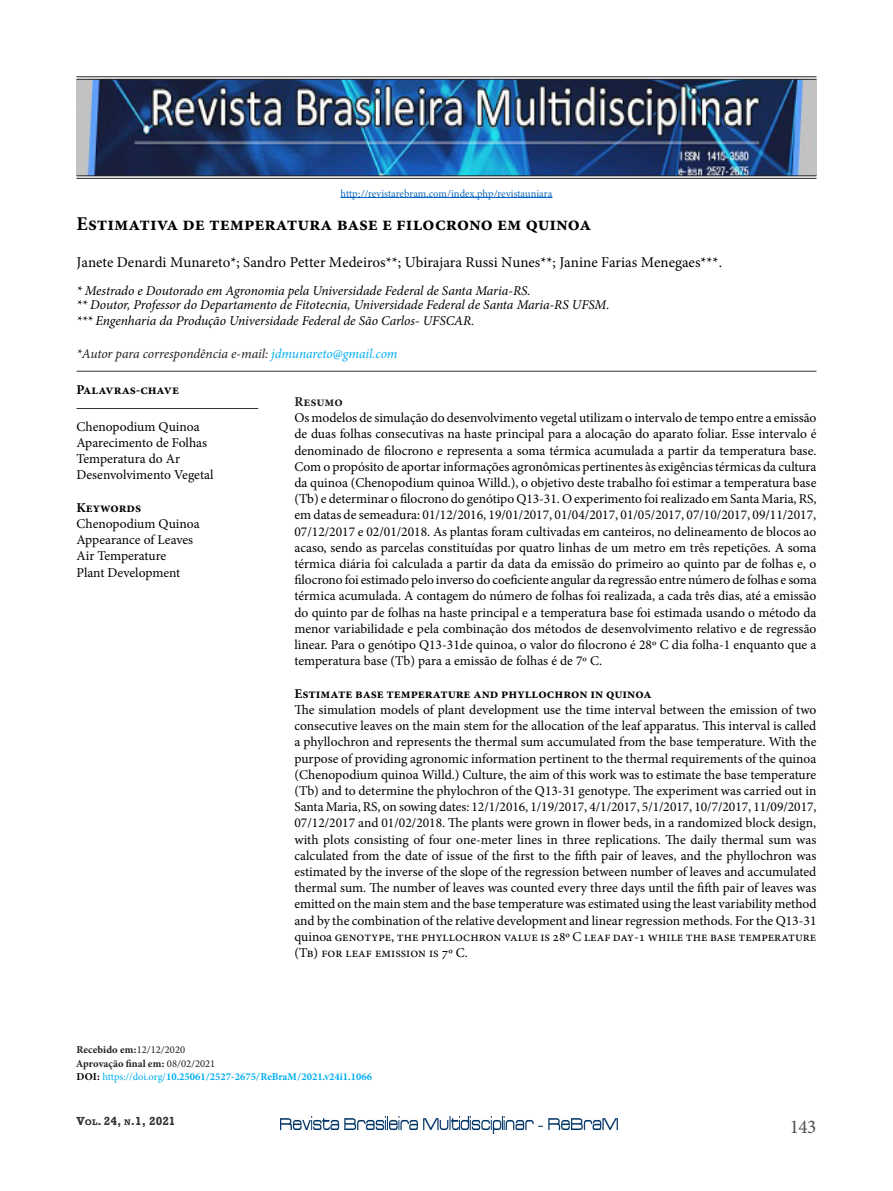
<style>
.page{position:relative;width:893px;height:1191px;background:#fff}
.page>*{position:absolute;margin:0;border:0;box-sizing:border-box;transform-origin:0 0}
.t1{font:700 19.5px "Minion Pro";color:#000}
.t2{font:19.5px "Minion Pro";color:#4f4f50}
.t3{font:15px "Minion Pro";color:#000}
.t4{font:13.5px/16.2px "Minion Pro";color:#000}
.t5{font:italic 13.5px/14.7px "Minion Pro";letter-spacing:-.005em;color:#000}
.t6{font:700 13.5px "Minion Pro";color:#000}
.t7{font:italic 13.5px "Minion Pro";letter-spacing:-.01em;color:#231f20}
.t8{font:700 13.5px "Minion Pro";letter-spacing:-.005em;color:#231f20}
.t9{font:700 12px "Rockwell";color:#333}
.t10{font:700 10.5px/13.5px "Minion 3";color:#00aeef}
.t11{font:10.5px "Minion 3";letter-spacing:-.005em;color:#0563c1}
.s1{color:#00aeef}
.s2{color:#231f20}
.s3{font-weight:400;color:#231f20}
.s4{color:#000}
.s5{font-family:"Minion Pro";font-weight:400}
.s6{font-size:8.4px}
</style>
<div class="page">
<img style="left:280px;top:1116px;width:338px;height:17px">
<hr style="left:341px;top:197px;width:211px;height:1px;background:#0563c1">
<hr style="left:76px;top:371px;width:740px;height:1px;background:#333">
<hr style="left:76px;top:408px;width:182px;height:1px;background:#333">
<img style="left:77px;top:80px;width:739px;height:96px">
<hr style="left:76px;top:76px;width:740px;height:1px;background:#231f20">
<hr style="left:76px;top:79px;width:740px;height:1px;background:#231f20">
<hr style="left:76px;top:176px;width:740px;height:1px;background:#231f20">
<hr style="left:76px;top:178px;width:740px;height:1px;background:#231f20">
<p class="t11" style="left:341px;top:186px;width:213px">http://revistarebram.com/index.php/revistauniara</p>
<h1 class="t1" style="left:76px;top:210px;width:516px">Estimativa de temperatura base e filocrono em quinoa</h1>
<p class="t3" style="left:76px;top:253px;width:647px">Janete Denardi Munareto*; Sandro Petter Medeiros**; Ubirajara Russi Nunes**; Janine Farias Menegaes***.</p>
<p class="t5" style="left:76px;top:283px;width:535px">* Mestrado e Doutorado em Agronomia pela Universidade Federal de Santa Maria-RS.<br>** Doutor, Professor do Departamento de Fitotecnia, Universidade Federal de Santa Maria-RS UFSM. *** Engenharia da Produção Universidade Federal de São Carlos- UFSCAR.</p>
<p class="t7" style="left:76px;top:344px;width:323px">*Autor para correspondência e-mail: <span class="s1">jdmunareto@gmail.com</span></p>
<p class="t6" style="left:76px;top:380px;width:104px">Palavras-chave</p>
<p class="t4" style="left:76px;top:418px;width:139px">Chenopodium Quinoa<br>Aparecimento de Folhas<br>Temperatura do Ar<br>Desenvolvimento Vegetal</p>
<p class="t6" style="left:76px;top:498px;width:66px">Keywords</p>
<p class="t4" style="left:76px;top:516px;width:125px">Chenopodium Quinoa<br>Appearance of Leaves<br>Air Temperature<br>Plant Development</p>
<p class="t8" style="left:294px;top:392px;width:50px">Resumo</p>
<p class="t4" style="left:294px;top:410px;width:524px;text-align:justify">Os modelos de simulação do desenvolvimento vegetal utilizam o intervalo de tempo entre a emissão de duas folhas consecutivas na haste principal para a alocação do aparato foliar. Esse intervalo é denominado de filocrono e representa a soma térmica acumulada a partir da temperatura base.<br>Com o propósito de aportar informações agronômicas pertinentes às exigências térmicas da cultura da quinoa (Chenopodium quinoa Willd.), o objetivo deste trabalho foi estimar a temperatura base (Tb) e determinar o filocrono do genótipo Q13-31. O experimento foi realizado em Santa Maria, RS, em datas de semeadura: 01/12/2016, 19/01/2017, 01/04/2017, 01/05/2017, 07/10/2017, 09/11/2017, 07/12/2017 e 02/01/2018. As plantas foram cultivadas em canteiros, no delineamento de blocos ao acaso, sendo as parcelas constituídas por quatro linhas de um metro em três repetições. A soma térmica diária foi calculada a partir da data da emissão do primeiro ao quinto par de folhas e, o filocrono foi estimado pelo inverso do coeficiente angular da regressão entre número de folhas e soma térmica acumulada. A contagem do número de folhas foi realizada, a cada três dias, até a emissão do quinto par de folhas na haste principal e a temperatura base foi estimada usando o método da menor variabilidade e pela combinação dos métodos de desenvolvimento relativo e de regressão linear. Para o genótipo Q13-31de quinoa, o valor do filocrono é 28º C dia folha-1 enquanto que a temperatura base (Tb) para a emissão de folhas é de 7º C.</p>
<p class="t6" style="left:294px;top:684px;width:359px">Estimate base temperature and phyllochron in quinoa</p>
<p class="t4" style="left:294px;top:701px;width:524px;text-align:justify">The simulation models of plant development use the time interval between the emission of two consecutive leaves on the main stem for the allocation of the leaf apparatus. This interval is called a phyllochron and represents the thermal sum accumulated from the base temperature. With the purpose of providing agronomic information pertinent to the thermal requirements of the quinoa (Chenopodium quinoa Willd.) Culture, the aim of this work was to estimate the base temperature (Tb) and to determine the phylochron of the Q13-31 genotype. The experiment was carried out in Santa Maria, RS, on sowing dates: 12/1/2016, 1/19/2017, 4/1/2017, 5/1/2017, 10/7/2017, 11/09/2017, 07/12/2017 and 01/02/2018. The plants were grown in flower beds, in a randomized block design, with plots consisting of four one-meter lines in three replications. The daily thermal sum was calculated from the date of issue of the first to the fifth pair of leaves, and the phyllochron was estimated by the inverse of the slope of the regression between number of leaves and accumulated thermal sum. The number of leaves was counted every three days until the fifth pair of leaves was emitted on the main stem and the base temperature was estimated using the least variability method and by the combination of the relative development and linear regression methods. For the Q13-31 quinoa genotype, the phyllochron value is 28º C leaf day-1 while the base temperature (Tb) for leaf emission is 7º C.</p>
<p class="t10" style="left:76px;top:1043px;width:297px"><span class="s2">Recebido em:</span><span class="s3">12/12/2020<br></span><span class="s2">Aprovação final em:</span> <span class="s3">08/02/2021<br></span><span class="s4">DOI:</span> <span class="s5">https://doi.org/</span>10.25061/2527-2675/ReBraM/2021.v24i1.1066</p>
<p class="t9" style="left:76px;top:1113px;width:101px">V<span class="s6">ol</span>. 24, <span class="s6">n</span>.1, 2021</p>
<h1 class="t2" style="left:790px;top:1113px;width:28px">143</h1>
</div>
